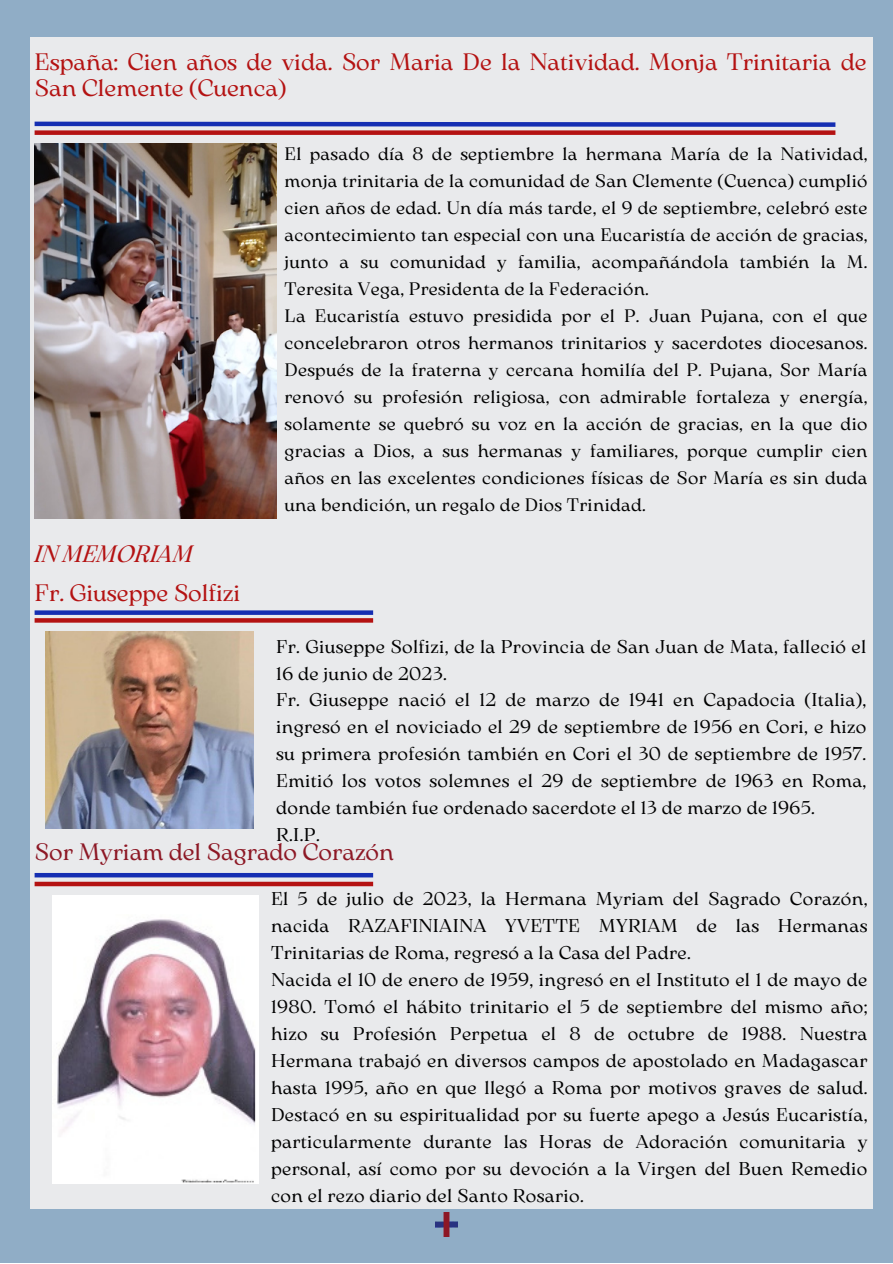
<style>
.page{position:relative;width:893px;height:1264px;background:#fff}
.page>*{position:absolute;margin:0;border:0;box-sizing:border-box;transform-origin:0 0}
.t1{font:23.7px/25.8px "Arsenica Antiqua";color:#b41212}
.t2{font:23.7px "Arsenica Antiqua";color:#8d1825}
.t3{font:italic 23.7px "Arsenica Antiqua";color:#b41212}
.t4{font:18.45px/27px "Arsenica Antiqua";letter-spacing:.02em;color:#000;text-align:justify}
.t5{font:18px/27px "Arsenica Antiqua";letter-spacing:.02em;color:#000;text-align:justify}
</style>
<div class="page">
<div style="left:0;top:0;width:892px;height:1262px;background:#90adc6"></div>
<div style="left:30px;top:37px;width:842px;height:1171px;background:#e9eaec"></div>
<img style="left:435px;top:1212px;width:22px;height:24px">
<img style="left:35px;top:144px;width:241px;height:374px">
<svg style="left:34px;top:121px;width:802px;height:6px;background:#4a5dc0"></svg>
<div style="left:35px;top:130px;width:800px;height:5px;background:#b41212"></div>
<div style="left:35px;top:610px;width:338px;height:5px;background:#152eb2"></div>
<svg style="left:35px;top:618px;width:338px;height:4px"></svg>
<img style="left:46px;top:631px;width:208px;height:197px">
<hr style="left:35px;top:873px;width:338px;height:4px;background:#152eb2">
<div style="left:35px;top:881px;width:338px;height:5px;background:#b41212"></div>
<img style="left:53px;top:895px;width:205px;height:288px">
<p class="t1" style="left:35px;top:51px;width:833px">España: Cien años de vida. Sor Maria De la Natividad. Monja Trinitaria de<br>San Clemente (Cuenca)</p>
<p class="t3" style="left:35px;top:545px;width:160px">IN MEMORIAM</p>
<p class="t1" style="left:35px;top:582px;width:207px">Fr. Giuseppe Solfizi</p>
<p class="t5" style="left:284px;top:142px;width:584px">El pasado día 8 de septiembre la hermana María de la Natividad, monja trinitaria de la comunidad de San Clemente (Cuenca) cumplió cien años de edad. Un día más tarde, el 9 de septiembre, celebró este acontecimiento tan especial con una Eucaristía de acción de gracias, junto a su comunidad y familia, acompañándola también la M.<br>Teresita Vega, Presidenta de la Federación.</p>
<p class="t5" style="left:284px;top:304px;width:584px">La Eucaristía estuvo presidida por el P. Juan Pujana, con el que concelebraron otros hermanos trinitarios y sacerdotes diocesanos.<br>Después de la fraterna y cercana homilía del P. Pujana, Sor María renovó su profesión religiosa, con admirable fortaleza y energía, solamente se quebró su voz en la acción de gracias, en la que dio gracias a Dios, a sus hermanas y familiares, porque cumplir cien años en las excelentes condiciones físicas de Sor María es sin duda una bendición, un regalo de Dios Trinidad.</p>
<p class="t4" style="left:276px;top:634px;width:591px">Fr. Giuseppe Solfizi, de la Provincia de San Juan de Mata, falleció el<br>16 de junio de 2023.</p>
<p class="t4" style="left:276px;top:688px;width:591px">Fr. Giuseppe nació el 12 de marzo de 1941 en Capadocia (Italia), ingresó en el noviciado el 29 de septiembre de 1956 en Cori, e hizo su primera profesión también en Cori el 30 de septiembre de 1957.<br>Emitió los votos solemnes el 29 de septiembre de 1963 en Roma, donde también fue ordenado sacerdote el 13 de marzo de 1965.</p>
<p class="t4" style="left:276px;top:823px;width:45px">R.I.P.</p>
<p class="t2" style="left:35px;top:843px;width:361px">Sor Myriam del Sagrado Corazón</p>
<p class="t4" style="left:271px;top:886px;width:598px">El 5 de julio de 2023, la Hermana Myriam del Sagrado Corazón, nacida RAZAFINIAINA YVETTE MYRIAM de las Hermanas Trinitarias de Roma, regresó a la Casa del Padre.</p>
<p class="t4" style="left:271px;top:967px;width:598px">Nacida el 10 de enero de 1959, ingresó en el Instituto el 1 de mayo de 1980. Tomó el hábito trinitario el 5 de septiembre del mismo año; hizo su Profesión Perpetua el 8 de octubre de 1988. Nuestra Hermana trabajó en diversos campos de apostolado en Madagascar hasta 1995, año en que llegó a Roma por motivos graves de salud.<br>Destacó en su espiritualidad por su fuerte apego a Jesús Eucaristía, particularmente durante las Horas de Adoración comunitaria y personal, así como por su devoción a la Virgen del Buen Remedio con el rezo diario del Santo Rosario.</p>
</div>
